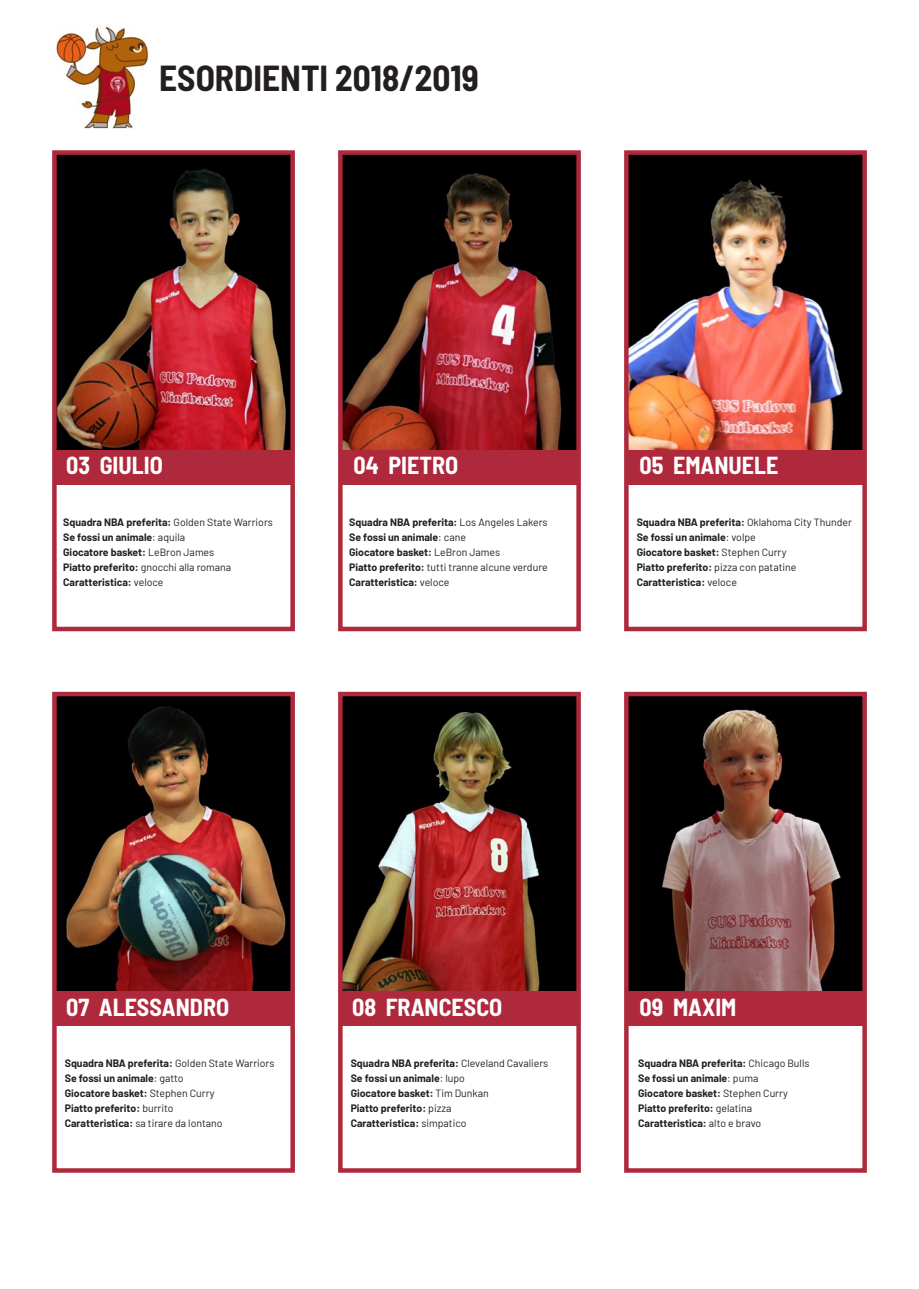
<style>
.page{position:relative;width:919px;height:1289px;background:#fff}
.page>*{position:absolute;margin:0;border:0;box-sizing:border-box;transform-origin:0 0}
.t1{font:700 semi-condensed 35.25px "Barlow";color:#231f20}
.t2{font:700 semi-condensed 24px "Barlow";color:#fff}
.t3{font:700 10.5px/15px "Barlow";color:#231f20}
.s1{font-weight:400}
</style>
<div class="page">
<img style="left:629px;top:155px;width:232px;height:295px">
<img style="left:629px;top:696px;width:232px;height:295px">
<img style="left:343px;top:696px;width:233px;height:295px">
<img style="left:57px;top:696px;width:233px;height:295px">
<img style="left:343px;top:155px;width:233px;height:295px">
<img style="left:57px;top:155px;width:233px;height:295px">
<img style="left:56px;top:26px;width:93px;height:103px">
<div style="left:52px;top:150px;width:243px;height:481px;border:4px solid #af293d"></div>
<div style="left:54px;top:450px;width:238px;height:34px;background:#af293d"></div>
<div style="left:338px;top:150px;width:243px;height:481px;border:4px solid #af293d"></div>
<div style="left:340px;top:450px;width:238px;height:34px;background:#af293d"></div>
<div style="left:338px;top:691px;width:243px;height:481px;border:4px solid #af293d"></div>
<div style="left:340px;top:991px;width:238px;height:34px;background:#af293d"></div>
<div style="left:624px;top:691px;width:242px;height:481px;border:4px solid #af293d"></div>
<div style="left:626px;top:991px;width:238px;height:34px;background:#af293d"></div>
<div style="left:52px;top:691px;width:243px;height:481px;border:4px solid #af293d"></div>
<div style="left:54px;top:991px;width:239px;height:34px;background:#af293d"></div>
<div style="left:624px;top:150px;width:242px;height:481px;border:4px solid #af293d"></div>
<div style="left:626px;top:450px;width:238px;height:34px;background:#af293d"></div>
<h1 class="t1" style="left:159px;top:56px;width:321px">ESORDIENTI 2018/2019</h1>
<h2 class="t2" style="left:66px;top:450px;width:98px">03 GIULIO</h2>
<p class="t3" style="left:63px;top:514px;width:211px">Squadra NBA preferita: <span class="s1">Golden State Warriors </span>Se fossi un animale<span class="s1">: aquila<br></span>Giocatore basket: <span class="s1">LeBron James<br></span>Piatto preferito: <span class="s1">gnocchi alla romana </span>Caratteristica: <span class="s1">veloce</span></p>
<h2 class="t2" style="left:353px;top:450px;width:106px">04 PIETRO</h2>
<p class="t3" style="left:349px;top:514px;width:200px">Squadra NBA preferita: <span class="s1">Los Angeles Lakers </span>Se fossi un animale<span class="s1">: cane<br></span>Giocatore basket: <span class="s1">LeBron James<br></span>Piatto preferito: <span class="s1">tutti tranne alcune verdure </span>Caratteristica: <span class="s1">veloce</span></p>
<h2 class="t2" style="left:639px;top:450px;width:140px">05 EMANUELE</h2>
<p class="t3" style="left:636px;top:514px;width:217px">Squadra NBA preferita: <span class="s1">Oklahoma City Thunder </span>Se fossi un animale<span class="s1">: volpe<br></span>Giocatore basket: <span class="s1">Stephen Curry<br></span>Piatto preferito: <span class="s1">pizza con patatine </span>Caratteristica: <span class="s1">veloce</span></p>
<h2 class="t2" style="left:66px;top:991px;width:164px">07 ALESSANDRO</h2>
<p class="t3" style="left:65px;top:1055px;width:211px">Squadra NBA preferita: <span class="s1">Golden State Warriors </span>Se fossi un animale<span class="s1">: gatto<br></span>Giocatore basket: <span class="s1">Stephen Curry<br></span>Piatto preferito: <span class="s1">burrito<br></span>Caratteristica: <span class="s1">sa tirare da lontano</span></p>
<h2 class="t2" style="left:352px;top:991px;width:152px">08 FRANCESCO</h2>
<p class="t3" style="left:350px;top:1055px;width:199px">Squadra NBA preferita: <span class="s1">Cleveland Cavaliers<br></span>Se fossi un animale<span class="s1">: lupo<br></span>Giocatore basket: <span class="s1">Tim Dunkan<br></span>Piatto preferito: <span class="s1">pizza<br></span>Caratteristica: <span class="s1">simpatico</span></p>
<h2 class="t2" style="left:639px;top:991px;width:98px">09 MAXIM</h2>
<p class="t3" style="left:638px;top:1055px;width:173px">Squadra NBA preferita: <span class="s1">Chicago Bulls<br></span>Se fossi un animale<span class="s1">: puma<br></span>Giocatore basket: <span class="s1">Stephen Curry<br></span>Piatto preferito: <span class="s1">gelatina<br></span>Caratteristica: <span class="s1">alto e bravo</span></p>
</div>
